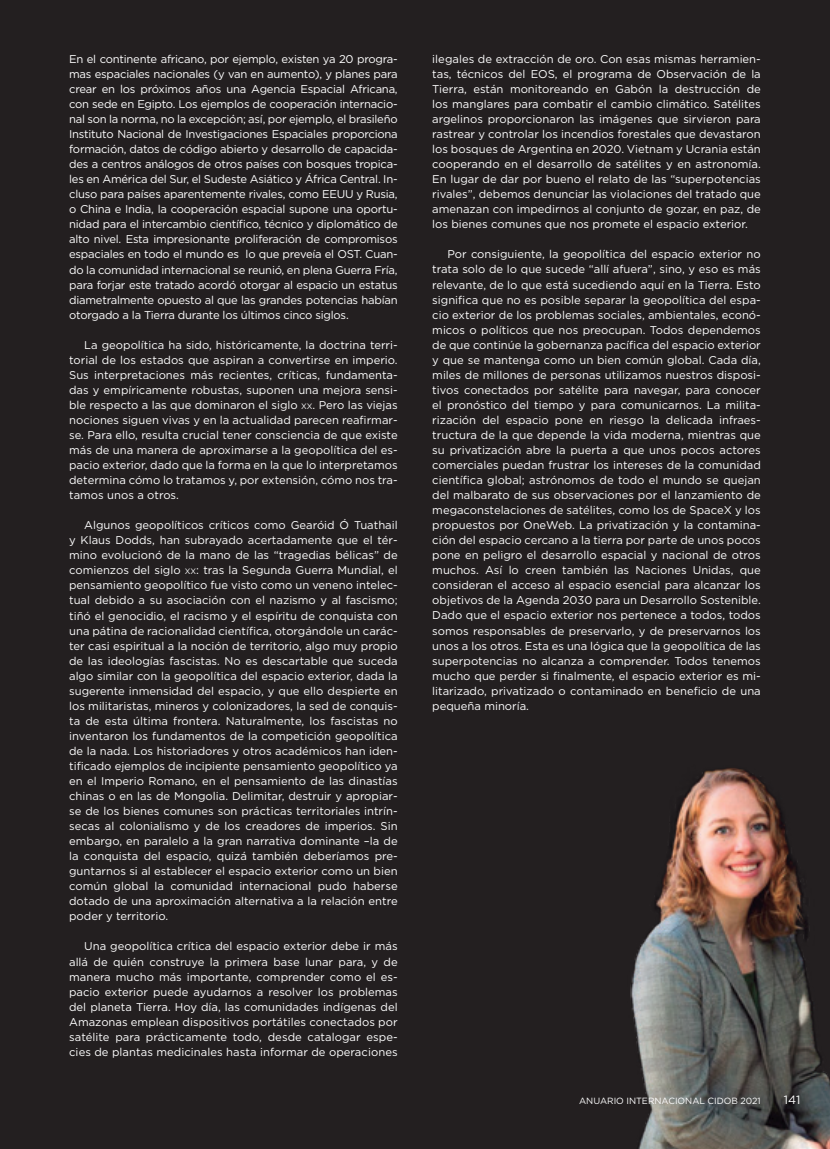
<style>
.page{position:relative;width:830px;height:1149px;background:#fff}
.page>*{position:absolute;margin:0;border:0;box-sizing:border-box;transform-origin:0 0}
.t1{font:12px "Gotham";color:#fff}
.t2{font:11.25px/15px "Gotham";color:#fff;text-align:justify}
.t3{font:9px "Gotham";color:#fff}
.s1{font-size:7.8px}
</style>
<div class="page">
<div style="left:0;top:0;width:829px;height:1148px;background:#231f20"></div>
<img style="left:630px;top:768px;width:199px;height:380px">
<p class="t2" style="left:69px;top:51px;width:330px">En el continente africano, por ejemplo, existen ya 20 progra&shy;mas espaciales nacionales (y van en aumento), y planes para crear en los próximos años una Agencia Espacial Africana, con sede en Egipto. Los ejemplos de cooperación internacio&shy;nal son la norma, no la excepción; así, por ejemplo, el brasileño Instituto Nacional de Investigaciones Espaciales proporciona formación, datos de código abierto y desarrollo de capacida&shy;des a centros análogos de otros países con bosques tropica&shy;les en América del Sur, el Sudeste Asiático y África Central. In&shy;cluso para países aparentemente rivales, como EEUU y Rusia, o China e India, la cooperación espacial supone una oportu&shy;nidad para el intercambio científico, técnico y diplomático de alto nivel. Esta impresionante proliferación de compromisos espaciales en todo el mundo es lo que preveía el OST. Cuan&shy;do la comunidad internacional se reunió, en plena Guerra Fría, para forjar este tratado acordó otorgar al espacio un estatus diametralmente opuesto al que las grandes potencias habían otorgado a la Tierra durante los últimos cinco siglos.</p>
<p class="t2" style="left:69px;top:337px;width:330px;text-indent:15px">La geopolítica ha sido, históricamente, la doctrina terri&shy;torial de los estados que aspiran a convertirse en imperio.<br>Sus interpretaciones más recientes, críticas, fundamenta&shy;das y empíricamente robustas, suponen una mejora sensi&shy;ble respecto a las que dominaron el siglo <span class="s1">XX</span>. Pero las viejas nociones siguen vivas y en la actualidad parecen reafirmar&shy;se. Para ello, resulta crucial tener consciencia de que existe más de una manera de aproximarse a la geopolítica del es&shy;pacio exterior, dado que la forma en la que lo interpretamos determina cómo lo tratamos y, por extensión, cómo nos tra&shy;tamos unos a otros.</p>
<p class="t2" style="left:69px;top:517px;width:330px;text-indent:15px">Algunos geopolíticos críticos como Gearóid Ó Tuathail y Klaus Dodds, han subrayado acertadamente que el tér&shy;mino evolucionó de la mano de las “tragedias bélicas” de comienzos del siglo <span class="s1">XX</span>: tras la Segunda Guerra Mundial, el pensamiento geopolítico fue visto como un veneno intelec&shy;tual debido a su asociación con el nazismo y al fascismo; tiñó el genocidio, el racismo y el espíritu de conquista con una pátina de racionalidad científica, otorgándole un carác&shy;ter casi espiritual a la noción de territorio, algo muy propio de las ideologías fascistas. No es descartable que suceda algo similar con la geopolítica del espacio exterior, dada la sugerente inmensidad del espacio, y que ello despierte en los militaristas, mineros y colonizadores, la sed de conquis&shy;ta de esta última frontera. Naturalmente, los fascistas no inventaron los fundamentos de la competición geopolítica de la nada. Los historiadores y otros académicos han iden&shy;tificado ejemplos de incipiente pensamiento geopolítico ya en el Imperio Romano, en el pensamiento de las dinastías chinas o en las de Mongolia. Delimitar, destruir y apropiar&shy;se de los bienes comunes son prácticas territoriales intrín&shy;secas al colonialismo y de los creadores de imperios. Sin embargo, en paralelo a la gran narrativa dominante –la de la conquista del espacio, quizá también deberíamos pre&shy;guntarnos si al establecer el espacio exterior como un bien común global la comunidad internacional pudo haberse dotado de una aproximación alternativa a la relación entre poder y territorio.</p>
<p class="t2" style="left:69px;top:938px;width:330px;text-indent:15px">Una geopolítica crítica del espacio exterior debe ir más allá de quién construye la primera base lunar para, y de manera mucho más importante, comprender como el es&shy;pacio exterior puede ayudarnos a resolver los problemas del planeta Tierra. Hoy día, las comunidades indígenas del Amazonas emplean dispositivos portátiles conectados por satélite para prácticamente todo, desde catalogar espe&shy;cies de plantas medicinales hasta informar de operaciones</p>
<p class="t2" style="left:432px;top:51px;width:330px">ilegales de extracción de oro. Con esas mismas herramien&shy;tas, técnicos del EOS, el programa de Observación de la Tierra, están monitoreando en Gabón la destrucción de los manglares para combatir el cambio climático. Satélites argelinos proporcionaron las imágenes que sirvieron para rastrear y controlar los incendios forestales que devastaron los bosques de Argentina en 2020. Vietnam y Ucrania están cooperando en el desarrollo de satélites y en astronomía.<br>En lugar de dar por bueno el relato de las “superpotencias rivales”, debemos denunciar las violaciones del tratado que amenazan con impedirnos al conjunto de gozar, en paz, de los bienes comunes que nos promete el espacio exterior.</p>
<p class="t2" style="left:432px;top:247px;width:330px;text-indent:15px">Por consiguiente, la geopolítica del espacio exterior no trata solo de lo que sucede “allí afuera”, sino, y eso es más relevante, de lo que está sucediendo aquí en la Tierra. Esto significa que no es posible separar la geopolítica del espa&shy;cio exterior de los problemas sociales, ambientales, econó&shy;micos o políticos que nos preocupan. Todos dependemos de que continúe la gobernanza pacífica del espacio exterior y que se mantenga como un bien común global. Cada día, miles de millones de personas utilizamos nuestros disposi&shy;tivos conectados por satélite para navegar, para conocer el pronóstico del tiempo y para comunicarnos. La milita&shy;rización del espacio pone en riesgo la delicada infraes&shy;tructura de la que depende la vida moderna, mientras que su privatización abre la puerta a que unos pocos actores comerciales puedan frustrar los intereses de la comunidad científica global; astrónomos de todo el mundo se quejan del malbarato de sus observaciones por el lanzamiento de megaconstelaciones de satélites, como los de SpaceX y los propuestos por OneWeb. La privatización y la contamina&shy;ción del espacio cercano a la tierra por parte de unos pocos pone en peligro el desarrollo espacial y nacional de otros muchos. Así lo creen también las Naciones Unidas, que consideran el acceso al espacio esencial para alcanzar los objetivos de la Agenda 2030 para un Desarrollo Sostenible.<br>Dado que el espacio exterior nos pertenece a todos, todos somos responsables de preservarlo, y de preservarnos los unos a los otros. Esta es una lógica que la geopolítica de las superpotencias no alcanza a comprender. Todos tenemos mucho que perder si finalmente, el espacio exterior es mi&shy;litarizado, privatizado o contaminado en beneficio de una pequeña minoría.</p>
<p class="t3" style="left:579px;top:1094px;width:183px">ANUARIO INTERNACIONAL CIDOB 2021</p>
<p class="t1" style="left:783px;top:1091px;width:18px">141</p>
</div>
